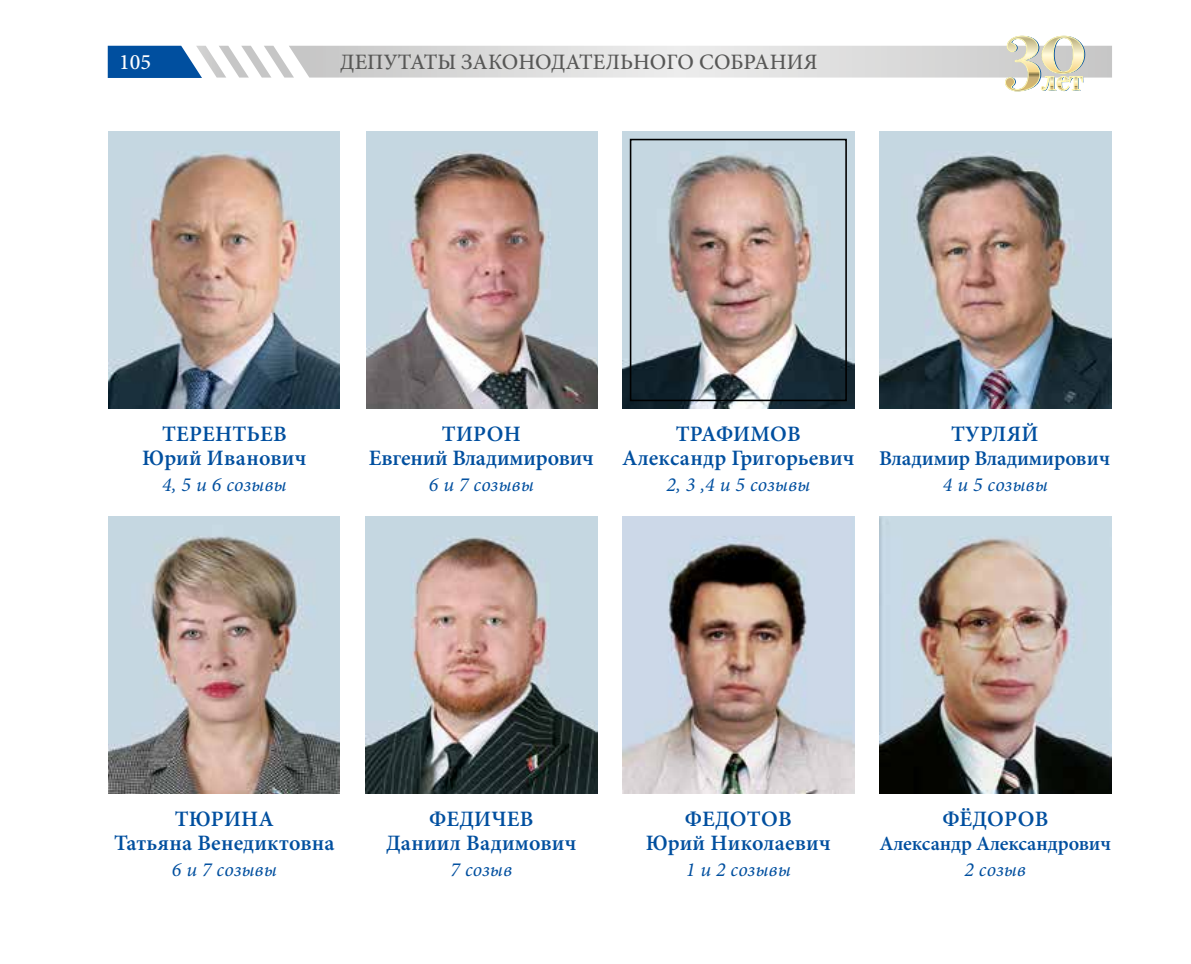
<style>
.page{position:relative;width:1191px;height:964px;background:#fff}
.page>*{position:absolute;margin:0;border:0;box-sizing:border-box;transform-origin:0 0}
.t1{font:600 22px/24px "Minion Pro";letter-spacing:.01em;color:#004f9f;text-align:center}
.t2{font:500 22px "Minion Pro";color:#575756}
.t3{font:600 22px/24px "Minion Pro";letter-spacing:-.01em;color:#004f9f;text-align:center}
.t4{font:500 22px "Minion Pro";color:#fff}
.t5{font:600 21px "Minion Pro";letter-spacing:-.01em;color:#004f9f}
.t6{font:600 20.2px "Minion Pro";letter-spacing:-.01em;color:#004f9f}
.t7{font:italic 20px "Minion Pro";letter-spacing:.005em;color:#004f9f}
</style>
<div class="page">
<svg style="left:108px;top:36px;width:1004px;height:55px"></svg>
<img style="left:109px;top:131px;width:231px;height:278px">
<img style="left:366px;top:131px;width:231px;height:278px">
<img style="left:622px;top:131px;width:232px;height:278px">
<img style="left:879px;top:131px;width:232px;height:278px">
<img style="left:365px;top:516px;width:232px;height:278px">
<img style="left:622px;top:516px;width:232px;height:278px">
<img style="left:879px;top:516px;width:232px;height:278px">
<img style="left:109px;top:516px;width:231px;height:278px">
<div style="left:630px;top:139px;width:217px;height:262px;border:2px solid #000"></div>
<p class="t4" style="left:119px;top:47px;width:33px">105</p>
<p class="t2" style="left:340px;top:47px;width:479px">ДЕПУТАТЫ ЗАКОНОДАТЕЛЬНОГО СОБРАНИЯ</p>
<p class="t1" style="left:142px;top:422px;width:166px">ТЕРЕНТЬЕВ<br>Юрий Иванович</p>
<p class="t3" style="left:369px;top:422px;width:226px">ТИРОН<br>Евгений Владимирович</p>
<p class="t7" style="left:162px;top:471px;width:126px">4, 5 и 6 созывы</p>
<p class="t7" style="left:429px;top:471px;width:106px">6 и 7 созывы</p>
<p class="t1" style="left:622px;top:422px;width:234px">ТРАФИМОВ<br>Александр Григорьевич</p>
<p class="t1" style="left:951px;top:422px;width:89px">ТУРЛЯЙ</p>
<p class="t5" style="left:879px;top:444px;width:233px">Владимир Владимирович</p>
<p class="t7" style="left:666px;top:471px;width:145px">2, 3 ,4 и 5 созывы</p>
<p class="t7" style="left:943px;top:471px;width:106px">4 и 5 созывы</p>
<p class="t1" style="left:114px;top:807px;width:222px">ТЮРИНА<br>Татьяна Венедиктовна</p>
<p class="t7" style="left:172px;top:856px;width:106px">6 и 7 созывы</p>
<p class="t1" style="left:386px;top:807px;width:192px">ФЕДИЧЕВ<br>Даниил Вадимович</p>
<p class="t1" style="left:646px;top:807px;width:186px">ФЕДОТОВ<br>Юрий Николаевич</p>
<p class="t1" style="left:942px;top:807px;width:107px">ФЁДОРОВ</p>
<p class="t6" style="left:879px;top:830px;width:233px">Александр Александрович</p>
<p class="t7" style="left:450px;top:856px;width:63px">7 созыв</p>
<p class="t7" style="left:686px;top:856px;width:106px">1 и 2 созывы</p>
<p class="t7" style="left:964px;top:856px;width:63px">2 созыв</p>
</div>
